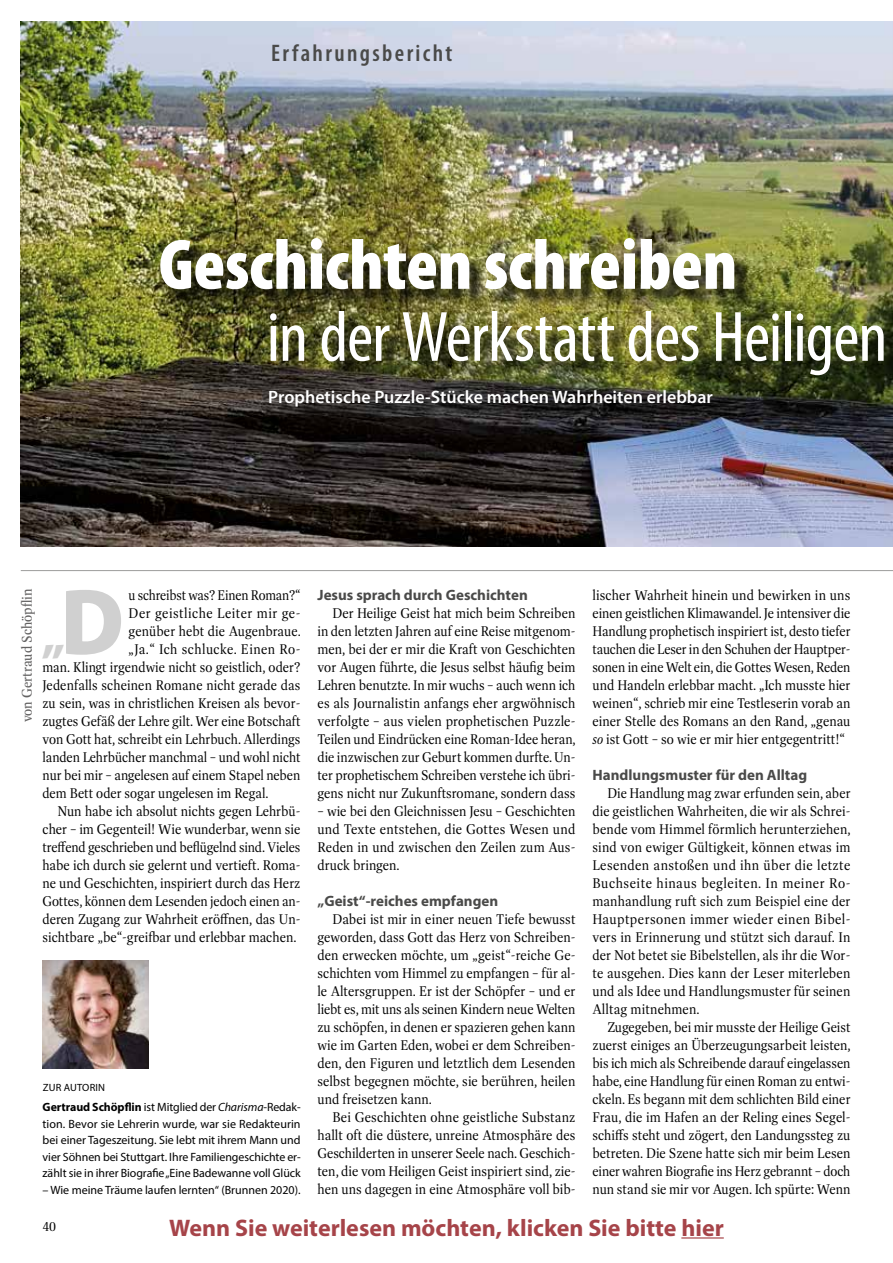
<style>
.page{position:relative;width:893px;height:1263px;background:#fff}
.page>*{position:absolute;margin:0;border:0;box-sizing:border-box;transform-origin:0 0}
.t1{font:condensed 72px "Myriad Pro";letter-spacing:-.015em;color:#fff}
.t2{font:900 condensed 72px "Myriad Pro";letter-spacing:-.005em;color:#fff}
.t3{font:900 47.25px "Myriad Pro";color:#d0d0d0}
.t4{font:700 24px "Myriad Pro";color:#a64449}
.t5{font:600 condensed 24px "Myriad Pro";letter-spacing:.1em;color:#4a4a49}
.t6{font:600 18px "Myriad Pro";color:#fff}
.t7{font:700 15px "Myriad Pro";color:#4a4a49}
.t8{font:14.25px/18px "Dashiell Bright";color:#000;text-align:justify;scale:.93 1}
.t9{font:14.25px/18px "Dashiell Bright";color:#000;text-align:justify;scale:.92 1}
.t10{font:14.25px "Dashiell Bright";color:#000;scale:.91 1}
.t11{font:14.25px "Dashiell Bright";color:#000;scale:.9 1}
.t12{font:14.25px "Dashiell Bright";letter-spacing:.035em;color:#000;scale:.93 1}
.t13{font:14.25px "Dashiell Bright";letter-spacing:.03em;color:#000;scale:.93 1}
.t14{font:500 14.25px "Dashiell Bright";color:#646363;scale:.93 1}
.t15{font:13.5px "Dashiell Bright";color:#000;scale:.93 1}
.t16{font:12px/16.5px "Myriad Pro";letter-spacing:-.005em;color:#000;text-align:justify}
.t17{font:10.5px "Myriad Pro";letter-spacing:.02em;color:#000}
.s1{font-size:94.35px}
.s2{font-style:italic}
.s3{font-weight:700}
</style>
<div class="page">
<img style="left:21px;top:21px;width:872px;height:526px">
<div style="left:163px;top:241px;width:730px;height:183px;background:#000;opacity:.75"></div>
<img style="left:43px;top:960px;width:106px;height:108px">
<hr style="left:21px;top:570px;width:872px;height:1px;background:#9d9d9c">
<hr style="left:681px;top:1237px;width:43px;height:1px;background:#a64449">
<h3 class="t5" style="left:271px;top:38px;width:183px">Erfahrungsbericht</h3>
<h1 class="t2" style="left:159px;top:219px;width:580px">Geschichten schreiben</h1>
<h1 class="t1" style="left:267px;top:293px;width:622px">in der Werkstatt des Heiligen</h1>
<p class="t6" style="left:268px;top:385px;width:446px">Prophetische Puzzle-Stücke machen Wahrheiten erlebbar</p>
<p class="t14" style="left:18px;top:722px;width:145px;rotate:-90deg">von Gertraud Schöpflin</p>
<h2 class="t3" style="left:42px;top:606px;width:84px">„<span class="s1">D</span></h2>
<p class="t11" style="left:129px;top:587px;width:192px">u schreibst was? Einen Roman?“</p>
<p class="t8" style="left:592px;top:586px;width:279px">lischer Wahrheit hinein und bewirken in uns einen geistlichen Klimawandel. Je intensiver die Handlung prophetisch inspiriert ist, desto tiefer tauchen die Leser in den Schuhen der Hauptper&shy;sonen in eine Welt ein, die Gottes Wesen, Reden und Handeln erlebbar macht. „Ich musste hier weinen“, schrieb mir eine Testleserin vorab an einer Stelle des Romans an den Rand, „genau <span class="s2">so</span> ist Gott – so wie er mir hier entgegentritt!“</p>
<p class="t7" style="left:592px;top:765px;width:216px">Handlungsmuster für den Alltag</p>
<p class="t9" style="left:592px;top:784px;width:282px;text-indent:15px">Die Handlung mag zwar erfunden sein, aber die geistlichen Wahrheiten, die wir als Schrei&shy;bende vom Himmel förmlich herunterziehen, sind von ewiger Gültigkeit, können etwas im Lesenden anstoßen und ihn über die letzte Buchseite hinaus begleiten. In meiner Ro&shy;manhandlung ruft sich zum Beispiel eine der Hauptpersonen immer wieder einen Bibel&shy;vers in Erinnerung und stützt sich darauf. In der Not betet sie Bibelstellen, als ihr die Wor&shy;te ausgehen. Dies kann der Leser miterleben und als Idee und Handlungsmuster für seinen Alltag mitnehmen.</p>
<p class="t8" style="left:592px;top:1018px;width:279px;text-indent:15px">Zugegeben, bei mir musste der Heilige Geist zuerst einiges an Überzeugungsarbeit leisten, bis ich mich als Schreibende darauf eingelassen habe, eine Handlung für einen Roman zu entwi&shy;ckeln. Es begann mit dem schlichten Bild einer Frau, die im Hafen an der Reling eines Segel&shy;schiffs steht und zögert, den Landungssteg zu betreten. Die Szene hatte sich mir beim Lesen einer wahren Biografie ins Herz gebrannt – doch nun stand sie mir vor Augen. Ich spürte: Wenn</p>
<p class="t7" style="left:317px;top:585px;width:212px">Jesus sprach durch Geschichten</p>
<p class="t8" style="left:317px;top:605px;width:279px;text-indent:15px">Der Heilige Geist hat mich beim Schreiben in den letzten Jahren auf eine Reise mitgenom&shy;men, bei der er mir die Kraft von Geschichten vor Augen führte, die Jesus selbst häufig beim Lehren benutzte. In mir wuchs – auch wenn ich es als Journalistin anfangs eher argwöhnisch verfolgte – aus vielen prophetischen Puzzle-Teilen und Eindrücken eine Roman-Idee heran, die inzwischen zur Geburt kommen durfte. Un&shy;ter prophetischem Schreiben verstehe ich übri&shy;gens nicht nur Zukunftsromane, sondern dass</p>
<p class="t8" style="left:317px;top:803px;width:279px">– wie bei den Gleichnissen Jesu – Geschichten und Texte entstehen, die Gottes Wesen und Reden in und zwischen den Zeilen zum Aus&shy;druck bringen.</p>
<p class="t7" style="left:317px;top:891px;width:182px">„Geist“-reiches empfangen</p>
<p class="t8" style="left:317px;top:911px;width:279px;text-indent:15px">Dabei ist mir in einer neuen Tiefe bewusst geworden, dass Gott das Herz von Schreiben&shy;den erwecken möchte, um „geist“-reiche Ge&shy;schichten vom Himmel zu empfangen – für al&shy;le Altersgruppen. Er ist der Schöpfer – und er liebt es, mit uns als seinen Kindern neue Welten zu schöpfen, in denen er spazieren gehen kann wie im Garten Eden, wobei er dem Schreiben&shy;den, den Figuren und letztlich dem Lesenden selbst begegnen möchte, sie berühren, heilen und freisetzen kann.</p>
<p class="t8" style="left:317px;top:1109px;width:279px;text-indent:15px">Bei Geschichten ohne geistliche Substanz hallt oft die düstere, unreine Atmosphäre des Geschilderten in unserer Seele nach. Geschich&shy;ten, die vom Heiligen Geist inspiriert sind, zie&shy;hen uns dagegen in eine Atmosphäre voll bib-</p>
<p class="t12" style="left:129px;top:605px;width:186px">Der geistliche Leiter mir ge-</p>
<p class="t9" style="left:129px;top:622px;width:189px">genüber hebt die Augenbraue.</p>
<p class="t13" style="left:129px;top:641px;width:186px">„Ja.“ Ich schlucke. Einen Ro-</p>
<p class="t9" style="left:43px;top:658px;width:282px">man. Klingt irgendwie nicht so geistlich, oder?</p>
<p class="t9" style="left:43px;top:676px;width:282px">Jedenfalls scheinen Romane nicht gerade das</p>
<p class="t9" style="left:43px;top:694px;width:282px">zu sein, was in christlichen Kreisen als bevor-</p>
<p class="t9" style="left:43px;top:712px;width:282px">zugtes Gefäß der Lehre gilt. Wer eine Botschaft</p>
<p class="t9" style="left:43px;top:730px;width:282px">von Gott hat, schreibt ein Lehrbuch. Allerdings</p>
<p class="t9" style="left:43px;top:748px;width:282px">landen Lehrbücher manchmal – und wohl nicht</p>
<p class="t9" style="left:43px;top:766px;width:282px">nur bei mir – angelesen auf einem Stapel neben</p>
<p class="t9" style="left:43px;top:784px;width:247px">dem Bett oder sogar ungelesen im Regal.</p>
<p class="t8" style="left:57px;top:802px;width:263px">Nun habe ich absolut nichts gegen Lehrbü-</p>
<p class="t8" style="left:43px;top:820px;width:279px">cher – im Gegenteil! Wie wunderbar, wenn sie</p>
<p class="t10" style="left:43px;top:839px;width:285px">treffend geschrieben und beflügelnd sind. Vieles</p>
<p class="t8" style="left:43px;top:856px;width:279px">habe ich durch sie gelernt und vertieft. Roma-</p>
<p class="t8" style="left:43px;top:874px;width:279px">ne und Geschichten, inspiriert durch das Herz</p>
<p class="t9" style="left:43px;top:892px;width:282px">Gottes, können dem Lesenden jedoch einen an-</p>
<p class="t8" style="left:43px;top:910px;width:279px">deren Zugang zur Wahrheit eröffnen, das Un-</p>
<p class="t8" style="left:43px;top:928px;width:275px">sichtbare „be“-greifbar und erlebbar machen.</p>
<p class="t17" style="left:43px;top:1081px;width:64px">ZUR AUTORIN</p>
<p class="t16" style="left:43px;top:1099px;width:260px"><span class="s3">Gertraud Schöpflin</span> ist Mitglied der <span class="s2">Charisma</span>-Redak&shy;tion. Bevor sie Lehrerin wurde, war sie Redakteurin bei einer Tageszeitung. Sie lebt mit ihrem Mann und vier Söhnen bei Stuttgart. Ihre Familiengeschichte er&shy;zählt sie in ihrer Biografie „Eine Badewanne voll Glück</p>
<p class="t16" style="left:43px;top:1181px;width:260px">– Wie meine Träume laufen lernten“ (Brunnen 2020).</p>
<h3 class="t4" style="left:169px;top:1212px;width:556px">Wenn Sie weiterlesen möchten, klicken Sie bitte hier</h3>
<p class="t15" style="left:42px;top:1218px;width:16px">40</p>
</div>
